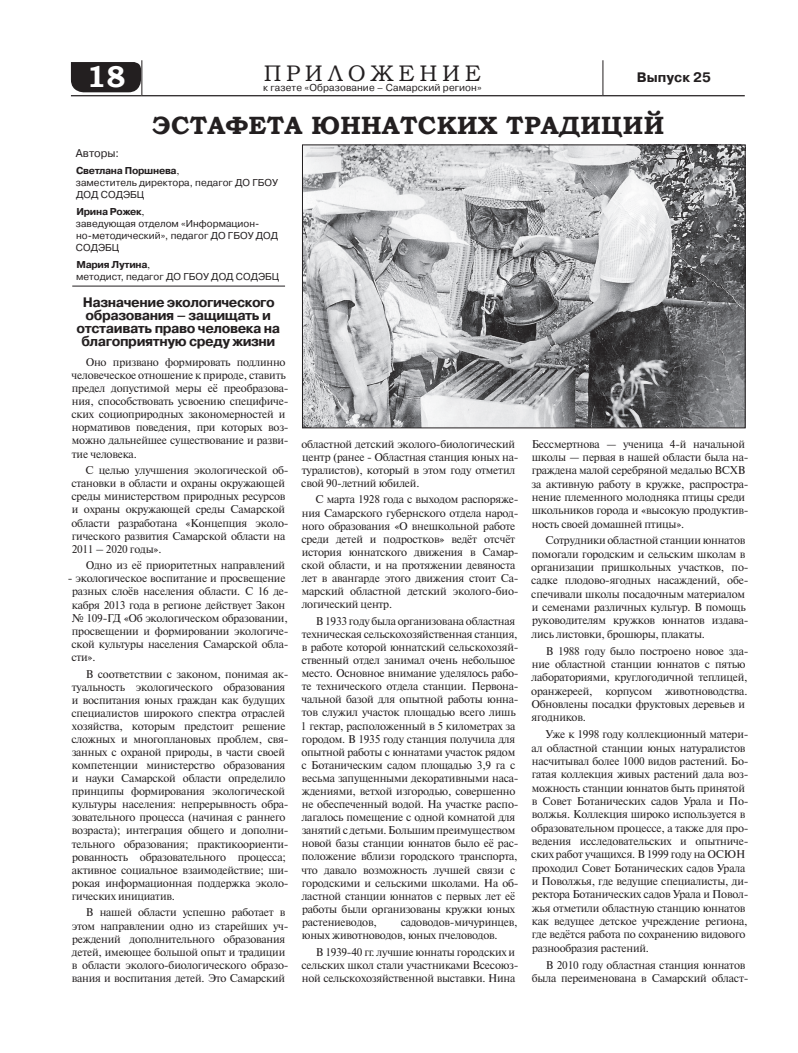
<style>
.page{position:relative;width:798px;height:1053px;background:#fff}
.page>*{position:absolute;margin:0;border:0;box-sizing:border-box;transform-origin:0 0}
.t1{font:700 30px "Bookman Old Style";color:#fff}
.t2{font:700 25px "Bookman Old Style";letter-spacing:.01em;color:#231f20}
.t3{font:22.5px "Bookman Old Style";letter-spacing:.21em;color:#231f20}
.t4{font:700 13.75px/13.1px "Pragmatica C";letter-spacing:-.03em;color:#231f20;text-align:center}
.t5{font:700 13.75px "Pragmatica C";color:#231f20}
.t6{font:11.25px/13.1px "Newton C";letter-spacing:-.02em;color:#231f20}
.t7{font:11.25px "Pragmatica C";color:#231f20}
.t8{font:10px/12px "Pragmatica C";color:#231f20}
.s1{font-weight:700}
.s2{font-family:"Newton C"}
</style>
<div class="page">
<div style="left:71px;top:62px;width:70px;height:30px;background:#231f20"></div>
<hr style="left:71px;top:95px;width:71px;height:1px;background:#231f20">
<hr style="left:142px;top:95px;width:460px;height:1px;background:#231f20">
<hr style="left:602px;top:95px;width:142px;height:1px;background:#231f20">
<hr style="left:141px;top:60px;width:1px;height:35px;background:#231f20">
<hr style="left:602px;top:60px;width:1px;height:35px;background:#231f20">
<hr style="left:72px;top:286px;width:213px;height:1px;background:#231f20">
<img style="left:304px;top:147px;width:439px;height:279px">
<div style="left:302px;top:145px;width:443px;height:283px;border:1px solid #231f20"></div>
<h1 class="t1" style="left:86px;top:55px;width:41px">18</h1>
<h3 class="t3" style="left:263px;top:59px;width:219px">ПРИЛОЖЕНИЕ</h3>
<p class="t8" style="left:263px;top:82px;width:220px">к газете «Образование – Самарский регион»</p>
<p class="t5" style="left:636px;top:69px;width:76px">Выпуск 25</p>
<h2 class="t2" style="left:152px;top:107px;width:513px">ЭСТАФЕТА ЮННАТСКИХ ТРАДИЦИЙ</h2>
<p class="t7" style="left:76px;top:147px;width:45px">Авторы:</p>
<p class="t8" style="left:76px;top:164px;width:203px"><span class="s1">Светлана Поршнева</span><span class="s2">,<br></span>заместитель директора, педагог ДО ГБОУ<br>ДОД СОДЭБЦ</p>
<p class="t8" style="left:76px;top:205px;width:204px"><span class="s1">Ирина Рожек</span><span class="s2">,<br></span>заведующая отделом «Информацион&shy;но-методический», педагог ДО ГБОУ ДОД<br>СОДЭБЦ</p>
<p class="t8" style="left:76px;top:259px;width:204px"><span class="s1">Мария Лутина</span><span class="s2">,<br></span>методист, педагог ДО ГБОУ ДОД СОДЭБЦ</p>
<p class="t4" style="left:76px;top:295px;width:205px">Назначение экологического образования – защищать и отстаивать право человека на благоприятную среду жизни</p>
<p class="t6" style="left:71px;top:355px;width:219px;text-indent:14px">Оно призвано формировать подлинно человеческое отношение к природе, ставить предел допустимой меры её преобразова&shy;ния, способствовать усвоению специфиче&shy;ских социоприродных закономерностей и нормативов поведения, при которых воз&shy;можно дальнейшее существование и разви&shy;тие человека.</p>
<p class="t6" style="left:71px;top:464px;width:219px;text-indent:14px">С целью улучшения экологической об&shy;становки в области и охраны окружающей среды министерством природных ресурсов и охраны окружающей среды Самарской области разработана «Концепция эколо&shy;гического развития Самарской области на 2011 – 2020 годы».</p>
<p class="t6" style="left:86px;top:559px;width:201px">Одно из её приоритетных направлений</p>
<p class="t6" style="left:71px;top:572px;width:219px;text-indent:-4px">- экологическое воспитание и просвещение разных слоёв населения области. С 16 де&shy;кабря 2013 года в регионе действует Закон № 109-ГД «Об экологическом образовании, просвещении и формировании экологиче&shy;ской культуры населения Самарской обла&shy;сти».</p>
<p class="t6" style="left:71px;top:667px;width:219px;text-indent:15px">В соответствии с законом, понимая ак&shy;туальность экологического образования и воспитания юных граждан как будущих специалистов широкого спектра отраслей хозяйства, которым предстоит решение сложных и многоплановых проблем, свя&shy;занных с охраной природы, в части своей компетенции министерство образования и науки Самарской области определило принципы формирования экологической культуры населения: непрерывность обра&shy;зовательного процесса (начиная с раннего возраста); интеграция общего и дополни&shy;тельного образования; практикоориенти&shy;рованность образовательного процесса; активное социальное взаимодействие; ши&shy;рокая информационная поддержка эколо&shy;гических инициатив.</p>
<p class="t6" style="left:72px;top:906px;width:218px;text-indent:14px">В нашей области успешно работает в этом направлении одно из старейших уч&shy;реждений дополнительного образования детей, имеющее большой опыт и традиции в области эколого-биологического образо&shy;вания и воспитания детей. Это Самарский</p>
<p class="t6" style="left:301px;top:437px;width:219px">областной детский эколого-биологический центр (ранее - Областная станция юных на&shy;туралистов), который в этом году отметил свой 90-летний юбилей.</p>
<p class="t6" style="left:301px;top:493px;width:219px;text-indent:14px">С марта 1928 года с выходом распоряже&shy;ния Самарского губернского отдела народ&shy;ного образования «О внешкольной работе среди детей и подростков» ведёт отсчёт история юннатского движения в Самар&shy;ской области, и на протяжении девяноста лет в авангарде этого движения стоит Са&shy;марский областной детский эколого-био&shy;логический центр.</p>
<p class="t6" style="left:301px;top:614px;width:219px;text-indent:15px">В 1933 году была организована областная техническая сельскохозяйственная станция, в работе которой юннатский сельскохозяй&shy;ственный отдел занимал очень небольшое место. Основное внимание уделялось рабо&shy;те технического отдела станции. Первона&shy;чальной базой для опытной работы юнна&shy;тов служил участок площадью всего лишь 1 гектар, расположенный в 5 километрах за городом. В 1935 году станция получила для опытной работы с юннатами участок рядом с Ботаническим садом площадью 3,9 га с весьма запущенными декоративными наса&shy;ждениями, ветхой изгородью, совершенно не обеспеченный водой. На участке распо&shy;лагалось помещение с одной комнатой для занятий с детьми. Большим преимуществом новой базы станции юннатов было её рас&shy;положение вблизи городского транспорта, что давало возможность лучшей связи с городскими и сельскими школами. На об&shy;ластной станции юннатов с первых лет её работы были организованы кружки юных растениеводов,</p>
<p class="t6" style="left:302px;top:915px;width:217px;text-indent:99px">садоводов-мичуринцев, юных животноводов, юных пчеловодов.</p>
<p class="t6" style="left:301px;top:945px;width:219px;text-indent:15px">В 1939-40 гг. лучшие юннаты городских и сельских школ стали участниками Всесоюз&shy;ной сельскохозяйственной выставки. Нина</p>
<p class="t6" style="left:531px;top:437px;width:218px">Бессмертнова — ученица 4-й начальной школы — первая в нашей области была на&shy;граждена малой серебряной медалью ВСХВ за активную работу в кружке, распростра&shy;нение племенного молодняка птицы среди школьников города и «высокую продуктив&shy;ность своей домашней птицы».</p>
<p class="t6" style="left:531px;top:534px;width:219px;text-indent:14px">Сотрудники областной станции юннатов помогали городским и сельским школам в организации пришкольных участков, по&shy;садке плодово-ягодных насаждений, обе&shy;спечивали школы посадочным материалом и семенами различных культур. В помощь руководителям кружков юннатов издава&shy;лись листовки, брошюры, плакаты.</p>
<p class="t6" style="left:531px;top:644px;width:219px;text-indent:15px">В 1988 году было построено новое зда&shy;ние областной станции юннатов с пятью лабораториями, круглогодичной теплицей, оранжереей, корпусом животноводства.<br>Обновлены посадки фруктовых деревьев и ягодников.</p>
<p class="t6" style="left:531px;top:727px;width:219px;text-indent:14px">Уже к 1998 году коллекционный матери&shy;ал областной станции юных натуралистов насчитывал более 1000 видов растений. Бо&shy;гатая коллекция живых растений дала воз&shy;можность станции юннатов быть принятой в Совет Ботанических садов Урала и По&shy;волжья. Коллекция широко используется в образовательном процессе, а также для про&shy;ведения исследовательских и опытниче&shy;ских работ учащихся. В 1999 году на ОСЮН проходил Совет Ботанических садов Урала и Поволжья, где ведущие специалисты, ди&shy;ректора Ботанических садов Урала и Повол&shy;жья отметили областную станцию юннатов как ведущее детское учреждение региона, где ведётся работа по сохранению видового разнообразия растений.</p>
<p class="t6" style="left:531px;top:957px;width:218px;text-align:right">В 2010 году областная станция юннатов была переименована в Самарский област-</p>
</div>
